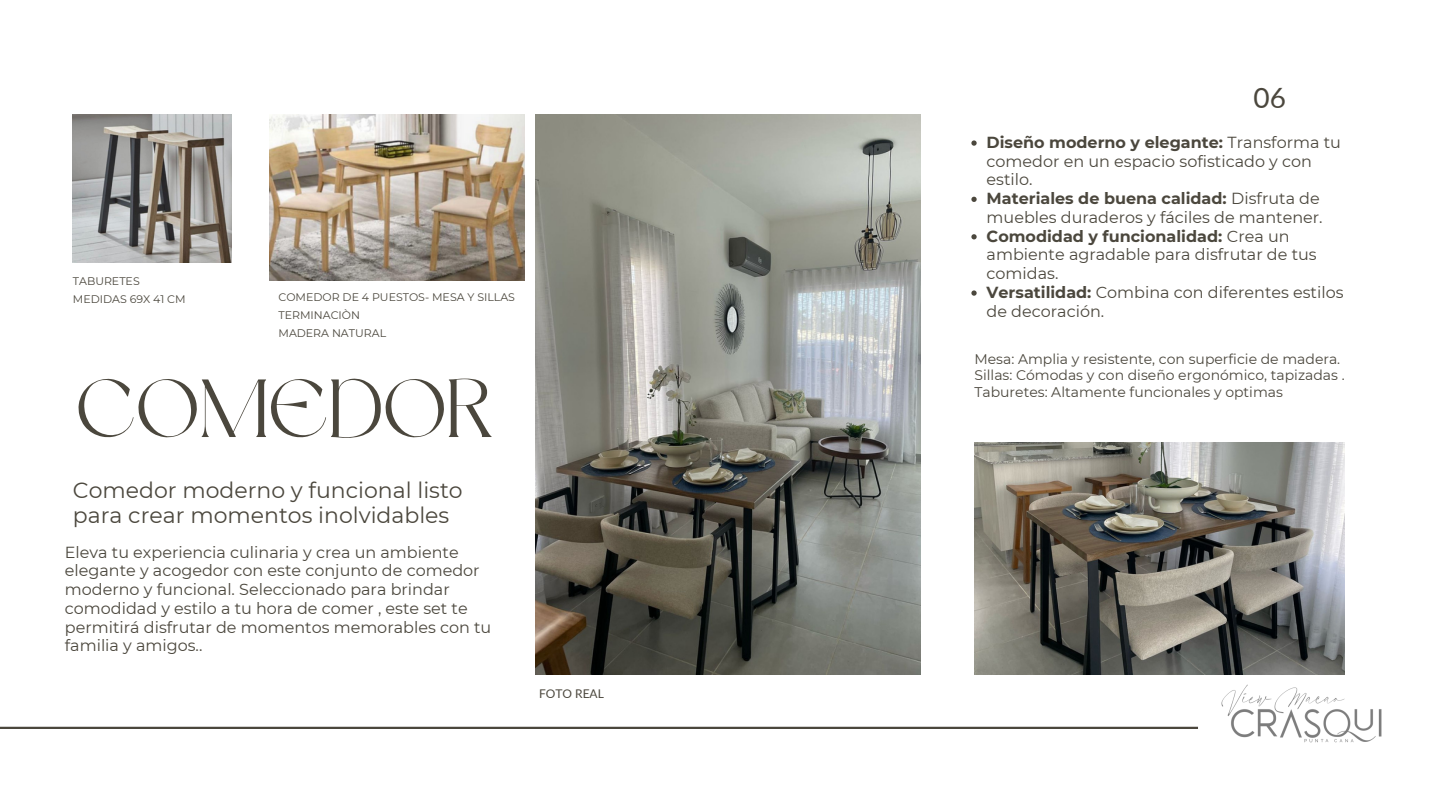
<style>
.page{position:relative;width:1440px;height:810px;background:#fff}
.page>*{position:absolute;margin:0;border:0;box-sizing:border-box;transform-origin:0 0}
.t1{font:82px "Dream Avenue";color:#4b473d}
.t2{font:28px "Lato";color:#4b473d}
.t3{font:22px/25.5px "Montserrat";color:#4b473d}
.t4{font:16px/18.8px "Montserrat";color:#4b473d}
.t5{font:14px "Montserrat";color:#4b473d}
.t6{font:12px "Lato";color:#4b473d}
.t7{font:11px "Montserrat";color:#4b473d}
.s1{font-weight:700}
</style>
<div class="page">
<img style="left:974px;top:442px;width:370px;height:233px">
<img style="left:535px;top:114px;width:386px;height:561px">
<img style="left:270px;top:114px;width:254px;height:166px">
<img style="left:73px;top:114px;width:159px;height:149px">
<hr style="left:0;top:727px;width:1198px;height:2px;background:#4b473d">
<img style="left:1198px;top:652px;width:184px;height:91px">
<svg style="left:971px;top:140px;width:6px;height:6px"></svg>
<svg style="left:971px;top:197px;width:6px;height:5px"></svg>
<svg style="left:971px;top:234px;width:6px;height:5px"></svg>
<svg style="left:971px;top:290px;width:6px;height:6px"></svg>
<p class="t7" style="left:73px;top:275px;width:68px">TABURETES</p>
<p class="t7" style="left:73px;top:293px;width:114px">MEDIDAS 69X 41 CM</p>
<p class="t7" style="left:279px;top:290px;width:238px">COMEDOR DE 4 PUESTOS- MESA Y SILLAS</p>
<h2 class="t7" style="left:279px;top:308px;width:83px">TERMINACIÒN</h2>
<h3 class="t7" style="left:279px;top:326px;width:109px">MADERA NATURAL</h3>
<p class="t1" style="left:76px;top:376px;width:419px">COMEDOR</p>
<p class="t3" style="left:73px;top:477px;width:391px">Comedor moderno y funcional listo para crear momentos inolvidables</p>
<p class="t4" style="left:65px;top:543px;width:428px">Eleva tu experiencia culinaria y crea un ambiente elegante y acogedor con este conjunto de comedor moderno y funcional. Seleccionado para brindar comodidad y estilo a tu hora de comer , este set te permitirá disfrutar de momentos memorables con tu familia y amigos..</p>
<p class="t6" style="left:539px;top:686px;width:66px">FOTO REAL</p>
<p class="t2" style="left:1253px;top:81px;width:34px">06</p>
<p class="t4" style="left:987px;top:133px;width:356px"><span class="s1">Diseño moderno y elegante:</span> Transforma tu comedor en un espacio sofisticado y con estilo.</p>
<h4 class="t4" style="left:987px;top:189px;width:338px"><span class="s1">Materiales de buena calidad:</span> Disfruta de muebles duraderos y fáciles de mantener.</h4>
<p class="t4" style="left:987px;top:227px;width:332px"><span class="s1">Comodidad y funcionalidad:</span> Crea un ambiente agradable para disfrutar de tus comidas.</p>
<h1 class="t4" style="left:987px;top:283px;width:358px"><span class="s1">Versatilidad:</span> Combina con diferentes estilos de decoración.</h1>
<p class="t5" style="left:974px;top:350px;width:367px">Mesa: Amplia y resistente, con superficie de madera.</p>
<p class="t5" style="left:974px;top:367px;width:372px">Sillas: Cómodas y con diseño ergonómico, tapizadas .</p>
<p class="t5" style="left:974px;top:383px;width:310px">Taburetes: Altamente funcionales y optimas</p>
</div>
